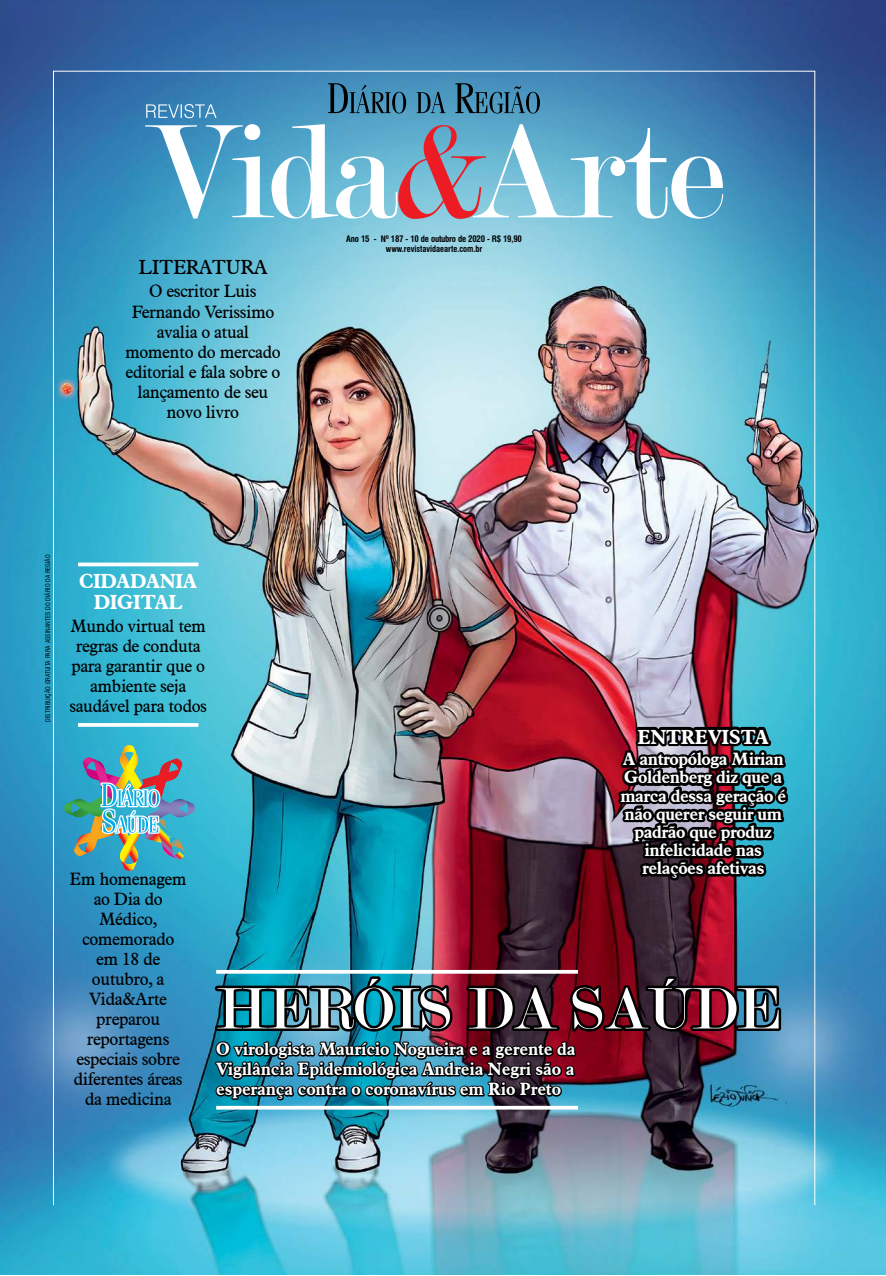
<style>
.page{position:relative;width:886px;height:1276px;background:#fff}
.page>*{position:absolute;margin:0;border:0;box-sizing:border-box;transform-origin:0 0}
.t1{font:62.5px "Modern";color:#fff}
.t2{font:700 20px/21.2px "Aldine 721 BT";letter-spacing:-.025em;color:#fff;text-align:center}
.t3{font:20px "Aldine 721 BT";letter-spacing:-.025em;color:#000}
.t4{font:17.5px/20px "Aldine 721 BT";letter-spacing:-.025em;color:#000;text-align:center}
.t5{font:700 17.5px/18.1px "Aldine 721 BT";letter-spacing:-.025em;color:#fff;text-align:justify}
.t6{font:700 condensed 8.75px/10px "Swiss 721 BT";letter-spacing:-.015em;color:#000;text-align:center}
.t7{font:condensed 6.25px "Swiss 721 BT";color:#000}
</style>
<div class="page">
<img style="left:0;top:0;width:886px;height:1274px">
<svg style="left:78px;top:562px;width:120px;height:4px"></svg>
<svg style="left:78px;top:723px;width:120px;height:4px"></svg>
<hr style="left:216px;top:970px;width:362px;height:3px;background:#fff">
<hr style="left:216px;top:1106px;width:362px;height:3px;background:#fff">
<svg style="left:486px;top:1059px;width:400px;height:216px;background:#60a7bf"></svg>
<img style="left:212px;top:971px;width:571px;height:131px">
<svg style="left:614px;top:720px;width:178px;height:164px;background:#2e343e"></svg>
<svg style="left:64px;top:745px;width:131px;height:126px;background:#63a5ae"></svg>
<svg style="left:328px;top:83px;width:212px;height:30px;background:#397493"></svg>
<svg style="left:146px;top:104px;width:71px;height:14px"></svg>
<svg style="left:145px;top:124px;width:578px;height:95px"></svg>
<p class="t3" style="left:138px;top:259px;width:131px">LitErAturA</p>
<p class="t4" style="left:125px;top:283px;width:157px">O escritor Luis<br>Fernando Verissimo avalia o atual momento do mercado editorial e fala sobre o lançamento de seu novo livro</p>
<p class="t6" style="left:346px;top:234px;width:177px">Ano 15 - Nº 187 - 10 de outubro de 2020 - R$ 19,90 www.revistavidaearte.com.br</p>
<p class="t7" style="left:45px;top:721px;width:169px;rotate:-90deg">Distribuição gratuita para assinantes Do Diário Da região</p>
<p class="t2" style="left:79px;top:572px;width:120px">CIDADANIA<br>DIGITAL</p>
<p class="t4" style="left:69px;top:618px;width:139px">Mundo virtual tem regras de conduta para garantir que o ambiente seja saudável para todos</p>
<p class="t4" style="left:70px;top:870px;width:119px">Em homenagem ao Dia do<br>Médico, comemorado em 18 de outubro, a<br>Vida&amp;Arte preparou reportagens especiais sobre diferentes áreas da medicina</p>
<p class="t2" style="left:637px;top:728px;width:133px">ENTREVIsTA</p>
<p class="t5" style="left:620px;top:752px;width:167px;text-align:center">A antropóloga Mirian<br>Goldenberg diz que a marca dessa geração é não querer seguir um padrão que produz infelicidade nas relações afetivas</p>
<h1 class="t1" style="left:216px;top:970px;width:565px">HERÓIS DA SAÚDE</h1>
<p class="t5" style="left:216px;top:1040px;width:361px;line-height:20px">O virologista Maurício Nogueira e a gerente da Vigilância Epidemiológica Andreia Negri são a esperança contra o coronavírus em Rio Preto</p>
</div>
